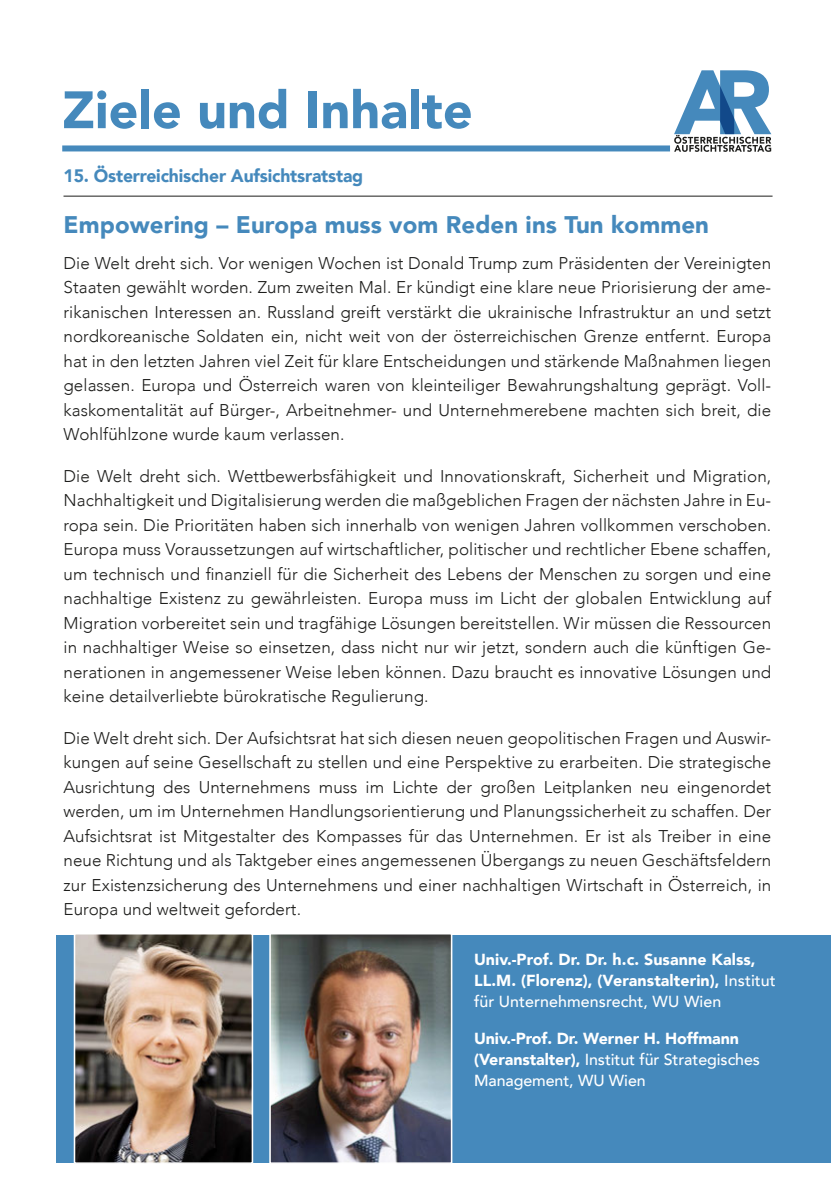
<style>
.page{position:relative;width:831px;height:1191px;background:#fff}
.page>*{position:absolute;margin:0;border:0;box-sizing:border-box;transform-origin:0 0}
.t1{font:900 52px "Avenir";color:#4589bc}
.Termin_Titel{font:900 24px "Avenir";letter-spacing:.005em;color:#4589bc}
.t2{font:900 18px "Avenir";letter-spacing:-.01em;color:#4589bc}
.t3{font:300 17px/24.4px "Avenir";letter-spacing:.005em;color:#1d1d1b;text-align:justify}
.t4{font:900 16px/21px "Avenir";letter-spacing:.005em;color:#fff}
.s1{font-family:"Avenir LT";font-weight:500}
</style>
<div class="page">
<div style="left:57px;top:934px;width:774px;height:228px;background:#4589bc"></div>
<img style="left:77px;top:936px;width:173px;height:225px">
<div style="left:74px;top:933px;width:179px;height:231px;border:2px solid #fff"></div>
<img style="left:272px;top:936px;width:177px;height:225px">
<div style="left:269px;top:933px;width:183px;height:231px;border:2px solid #fff"></div>
<div style="left:62px;top:145px;width:608px;height:6px;background:#4589bc"></div>
<hr style="left:63px;top:196px;width:709px;height:1px;background:#1d1d1b">
<svg style="left:674px;top:70px;width:97px;height:82px"></svg>
<p class="t1" style="left:62px;top:65px;width:412px">Ziele und Inhalte</p>
<p class="t2" style="left:63px;top:160px;width:301px">15. Österreichischer Aufsichtsratstag</p>
<p class="Termin_Titel" style="left:63px;top:204px;width:647px">Empowering – Europa muss vom Reden ins Tun kommen</p>
<p class="t3" style="left:63px;top:251px;width:709px">Die Welt dreht sich. Vor wenigen Wochen ist Donald Trump zum Präsidenten der Vereinigten Staaten gewählt worden. Zum zweiten Mal. Er kündigt eine klare neue Priorisierung der ame&shy;rikanischen Interessen an. Russland greift verstärkt die ukrainische Infrastruktur an und setzt nordkoreanische Soldaten ein, nicht weit von der österreichischen Grenze entfernt. Europa hat in den letzten Jahren viel Zeit für klare Entscheidungen und stärkende Maßnahmen liegen gelassen. Europa und Österreich waren von kleinteiliger Bewahrungshaltung geprägt. Voll&shy;kaskomentalität auf Bürger-, Arbeitnehmer- und Unternehmerebene machten sich breit, die Wohlfühlzone wurde kaum verlassen.</p>
<p class="t3" style="left:63px;top:464px;width:709px">Die Welt dreht sich. Wettbewerbsfähigkeit und Innovationskraft, Sicherheit und Migration, Nachhaltigkeit und Digitalisierung werden die maßgeblichen Fragen der nächsten Jahre in Eu&shy;ropa sein. Die Prioritäten haben sich innerhalb von wenigen Jahren vollkommen verschoben.<br>Europa muss Voraussetzungen auf wirtschaftlicher, politischer und rechtlicher Ebene schaffen, um technisch und finanziell für die Sicherheit des Lebens der Menschen zu sorgen und eine nachhaltige Existenz zu gewährleisten. Europa muss im Licht der globalen Entwicklung auf Migration vorbereitet sein und tragfähige Lösungen bereitstellen. Wir müssen die Ressourcen in nachhaltiger Weise so einsetzen, dass nicht nur wir jetzt, sondern auch die künftigen Ge&shy;nerationen in angemessener Weise leben können. Dazu braucht es innovative Lösungen und keine detailverliebte bürokratische Regulierung.</p>
<p class="t3" style="left:63px;top:726px;width:709px">Die Welt dreht sich. Der Aufsichtsrat hat sich diesen neuen geopolitischen Fragen und Auswir&shy;kungen auf seine Gesellschaft zu stellen und eine Perspektive zu erarbeiten. Die strategische Ausrichtung des Unternehmens muss im Lichte der großen Leitplanken neu eingenordet werden, um im Unternehmen Handlungsorientierung und Planungssicherheit zu schaffen. Der Aufsichtsrat ist Mitgestalter des Kompasses für das Unternehmen. Er ist als Treiber in eine neue Richtung und als Taktgeber eines angemessenen Übergangs zu neuen Geschäftsfeldern zur Existenzsicherung des Unternehmens und einer nachhaltigen Wirtschaft in Österreich, in Europa und weltweit gefordert.</p>
<p class="t4" style="left:474px;top:948px;width:303px">Univ.-Prof. Dr. Dr. h.c. Susanne Kalss,<br>LL.M. (Florenz), (Veranstalterin), <span class="s1">Institut für Unternehmensrecht, WU Wien</span></p>
<p class="t4" style="left:474px;top:1027px;width:287px">Univ.-Prof. Dr. Werner H. Hoffmann (Veranstalter), <span class="s1">Institut für Strategisches<br>Management, WU Wien</span></p>
</div>
